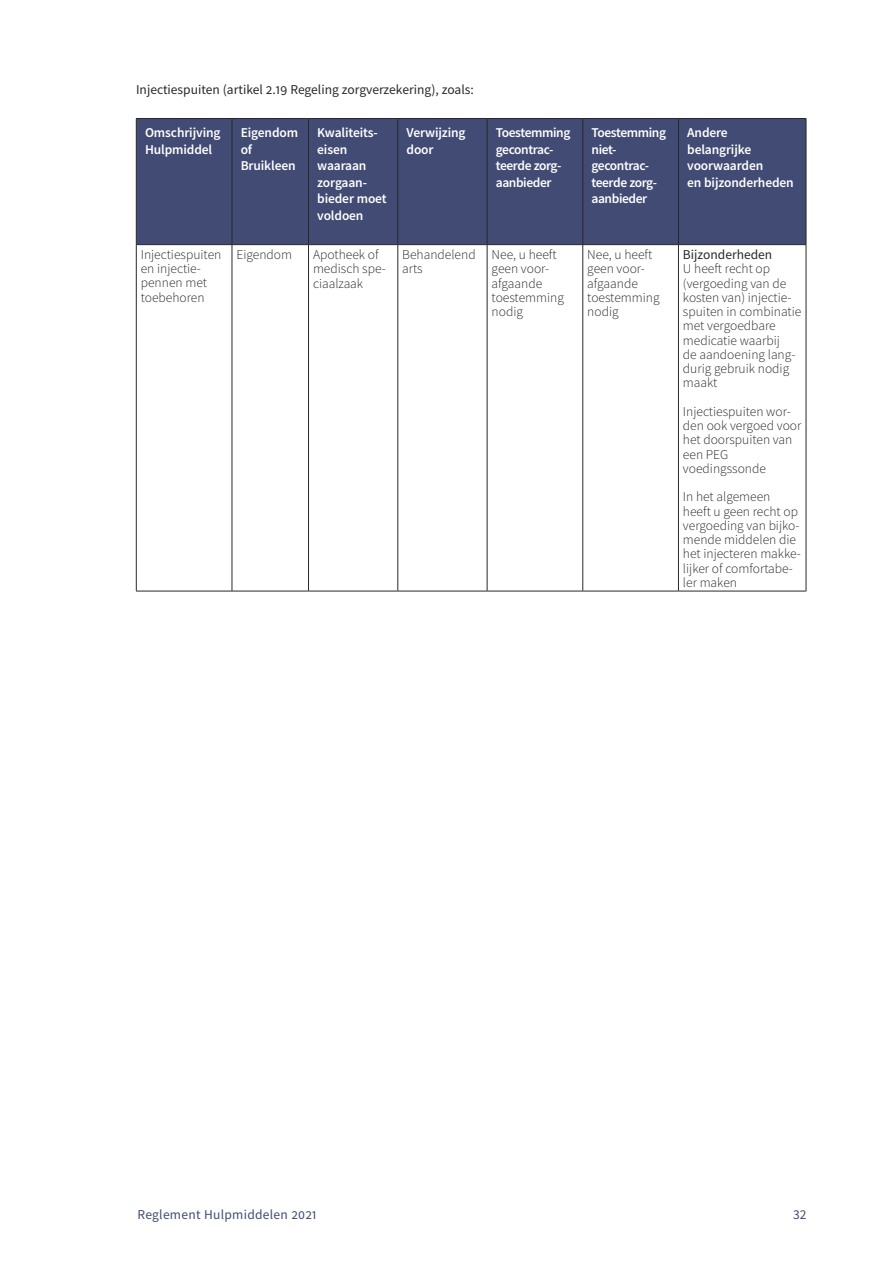
<style>
.page{position:relative;width:893px;height:1263px;background:#fff}
.page>*{position:absolute;margin:0;border:0;box-sizing:border-box;transform-origin:0 0}
.t1{font:300 13.5px/14.2px "Source Sans Pro";color:#292929}
.t2{font:600 13.5px/16.5px "Source Sans Pro";letter-spacing:-.01em;color:#fff}
.t3{font:600 13.5px/16.5px "Source Sans Pro";letter-spacing:-.03em;color:#fff}
.t4{font:13.5px "Source Sans Pro";color:#292929}
.t5{font:13.5px "Source Sans Pro";letter-spacing:.02em;color:#424b73}
</style>
<div class="page">
<div style="left:137px;top:119px;width:669px;height:125px;background:#424b73"></div>
<hr style="left:232px;top:119px;width:1px;height:125px;background:#292929">
<hr style="left:308px;top:119px;width:1px;height:125px;background:#292929">
<hr style="left:398px;top:119px;width:1px;height:125px;background:#292929">
<hr style="left:487px;top:119px;width:1px;height:125px;background:#292929">
<hr style="left:582px;top:119px;width:1px;height:125px;background:#292929">
<hr style="left:678px;top:119px;width:1px;height:125px;background:#292929">
<hr style="left:806px;top:119px;width:1px;height:125px;background:#292929">
<hr style="left:232px;top:245px;width:1px;height:346px;background:#292929">
<hr style="left:308px;top:245px;width:1px;height:346px;background:#292929">
<hr style="left:398px;top:245px;width:1px;height:346px;background:#292929">
<hr style="left:487px;top:245px;width:1px;height:346px;background:#292929">
<hr style="left:582px;top:245px;width:1px;height:346px;background:#292929">
<hr style="left:678px;top:245px;width:1px;height:346px;background:#292929">
<hr style="left:806px;top:245px;width:1px;height:346px;background:#292929">
<hr style="left:136px;top:591px;width:96px;height:1px;background:#292929">
<hr style="left:232px;top:591px;width:76px;height:1px;background:#292929">
<hr style="left:308px;top:591px;width:90px;height:1px;background:#292929">
<hr style="left:398px;top:591px;width:89px;height:1px;background:#292929">
<hr style="left:487px;top:591px;width:96px;height:1px;background:#292929">
<hr style="left:583px;top:591px;width:95px;height:1px;background:#292929">
<hr style="left:678px;top:591px;width:128px;height:1px;background:#292929">
<hr style="left:136px;top:244px;width:96px;height:1px;background:#292929">
<hr style="left:232px;top:244px;width:76px;height:1px;background:#292929">
<hr style="left:136px;top:245px;width:1px;height:346px;background:#292929">
<hr style="left:136px;top:118px;width:96px;height:1px;background:#292929">
<hr style="left:232px;top:118px;width:76px;height:1px;background:#292929">
<hr style="left:308px;top:118px;width:90px;height:1px;background:#292929">
<hr style="left:398px;top:118px;width:89px;height:1px;background:#292929">
<hr style="left:487px;top:118px;width:96px;height:1px;background:#292929">
<hr style="left:583px;top:118px;width:95px;height:1px;background:#292929">
<hr style="left:678px;top:118px;width:128px;height:1px;background:#292929">
<hr style="left:308px;top:244px;width:90px;height:1px;background:#292929">
<hr style="left:398px;top:244px;width:89px;height:1px;background:#292929">
<hr style="left:487px;top:244px;width:96px;height:1px;background:#292929">
<hr style="left:583px;top:244px;width:95px;height:1px;background:#292929">
<hr style="left:678px;top:244px;width:128px;height:1px;background:#292929">
<hr style="left:136px;top:119px;width:1px;height:125px;background:#292929">
<p class="t4" style="left:136px;top:81px;width:339px">Injectiespuiten (artikel 2.19 Regeling zorgverzekering), zoals:</p>
<p class="t2" style="left:145px;top:124px;width:77px">Omschrijving<br>Hulpmiddel</p>
<p class="t2" style="left:241px;top:124px;width:59px">Eigendom of<br>Bruikleen</p>
<p class="t2" style="left:317px;top:124px;width:71px">Kwaliteits&shy;eisen waaraan zorgaan&shy;bieder moet voldoen</p>
<p class="t2" style="left:407px;top:124px;width:61px">Verwijzing door</p>
<p class="t3" style="left:496px;top:124px;width:76px">Toestemming gecontrac&shy;teerde zorg&shy;aanbieder</p>
<p class="t3" style="left:591px;top:124px;width:76px">Toestemming niet&shy;gecontrac&shy;teerde zorg&shy;aanbieder</p>
<p class="t2" style="left:687px;top:124px;width:108px">Andere belangrijke voorwaarden<br>en bijzonderheden</p>
<p class="t1" style="left:141px;top:247px;width:82px">Injectiespuiten en injectie&shy;pennen met toebehoren</p>
<p class="t1" style="left:236px;top:247px;width:57px">Eigendom</p>
<p class="t1" style="left:313px;top:247px;width:74px">Apotheek of medisch spe&shy;ciaalzaak</p>
<p class="t1" style="left:402px;top:247px;width:75px">Behandelend arts</p>
<p class="t1" style="left:492px;top:247px;width:74px">Nee, u heeft geen voor&shy;afgaande toestemming nodig</p>
<p class="t1" style="left:587px;top:247px;width:74px">Nee, u heeft geen voor&shy;afgaande toestemming nodig</p>
<p class="t4" style="left:683px;top:246px;width:91px">Bijzonderheden</p>
<p class="t1" style="left:683px;top:262px;width:120px">U heeft recht op (vergoeding van de kosten van) injectie&shy;spuiten in combinatie met vergoedbare medicatie waarbij<br>de aandoening lang&shy;durig gebruik nodig maakt</p>
<p class="t1" style="left:683px;top:404px;width:120px">Injectiespuiten wor&shy;den ook vergoed voor het doorspuiten van een PEG voedingssonde</p>
<p class="t1" style="left:683px;top:490px;width:120px">In het algemeen heeft u geen recht op vergoeding van bijko&shy;mende middelen die het injecteren makke&shy;lijker of comfortabe&shy;ler maken</p>
<p class="t5" style="left:138px;top:1206px;width:181px">Reglement Hulpmiddelen 2021</p>
<p class="t5" style="left:793px;top:1206px;width:15px">32</p>
</div>
